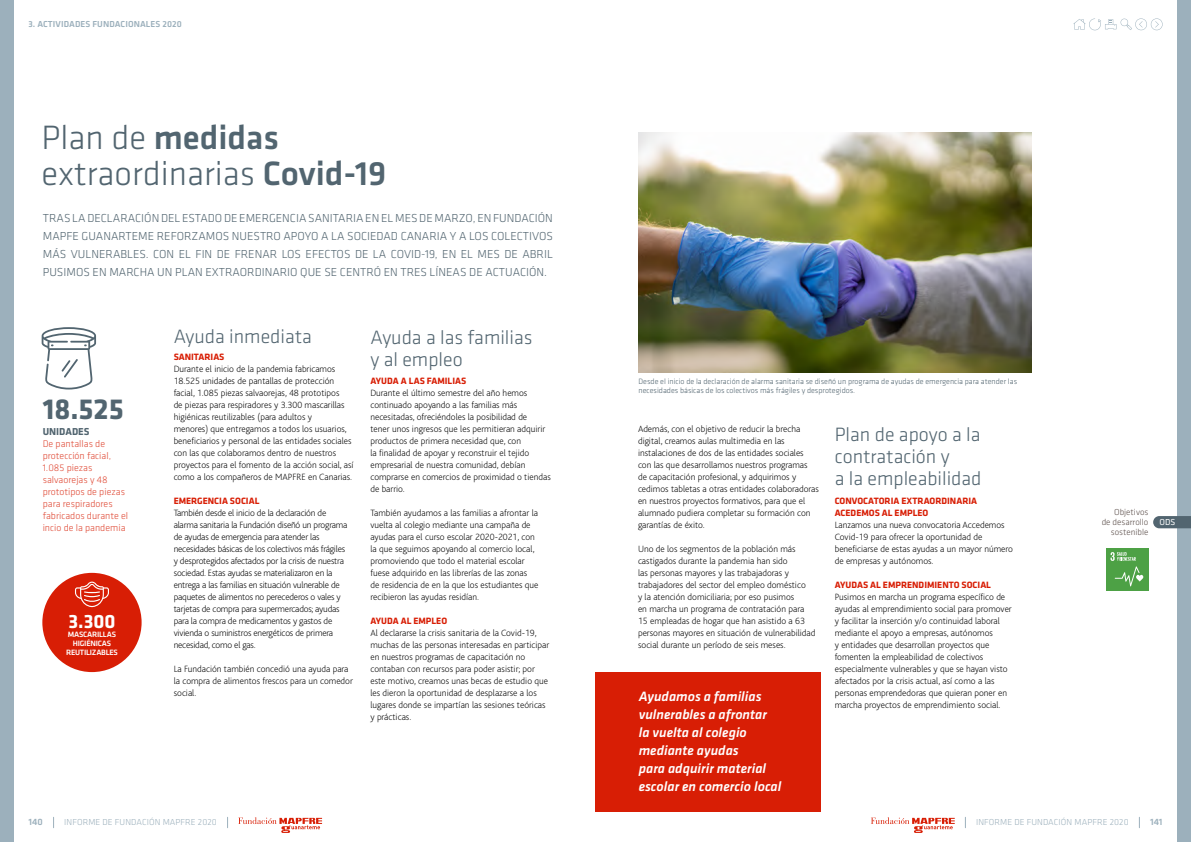
<style>
.page{position:relative;width:1191px;height:842px;background:#fff}
.page>*{position:absolute;margin:0;border:0;box-sizing:border-box;transform-origin:0 0}
.t1{font:300 35px/36px "Klavika";color:#526570}
.t2{font:700 30px "Klavika";color:#526570}
.t3{font:300 20px/22px "Klavika";color:#526570}
.t4{font:700 20px "Klavika";color:#fff}
.t5{font:italic 500 14px/18px "Klavika";color:#fff}
.t6{font:300 12px/18px "Klavika";color:#526570;text-align:justify}
.t7{font:700 10.4px "Klavika";color:#526570}
.t8{font:300 10px/12px "Klavika";color:#e04b37}
.t9{font:200 9.5px/12px "Bliss";color:#000}
.t10{font:200 9.5px/12px "Bliss";letter-spacing:-.02em;color:#000}
.t11{font:700 9.5px/12px "Klavika";color:#d81e05}
.t12{font:500 9.5px "Klavika";letter-spacing:.01em;color:#9cb0bc}
.t13{font:300 9px "Klavika";letter-spacing:.01em;color:#9cb0bc}
.t14{font:300 9px/10px "Klavika";color:#5e514d;text-align:right}
.t15{font:500 9px "Klavika";letter-spacing:.01em;color:#9cb0bc}
.t16{font:9px "Klavika";color:#fff}
.t17{font:300 8px/9px "Klavika";color:#526570}
.t18{font:500 8px/9px "Klavika";letter-spacing:-.03em;color:#fff;text-align:center}
.s1{font-weight:500}
</style>
<div class="page">
<svg style="left:1073px;top:18px;width:89px;height:12px"></svg>
<svg style="left:871px;top:817px;width:83px;height:16px"></svg>
<svg style="left:238px;top:817px;width:84px;height:16px"></svg>
<div style="left:0;top:0;width:14px;height:842px;background:#9cb0bc"></div>
<div style="left:1176px;top:0;width:15px;height:842px;background:#9cb0bc"></div>
<img style="left:638px;top:132px;width:393px;height:240px">
<div style="left:42px;top:573px;width:100px;height:99px;background:#d81e05;border-radius:50%"></div>
<svg style="left:75px;top:582px;width:34px;height:25px"></svg>
<svg style="left:42px;top:327px;width:54px;height:62px"></svg>
<svg style="left:1153px;top:516px;width:38px;height:12px"></svg>
<div style="left:1106px;top:548px;width:42px;height:43px;background:#4da145"></div>
<svg style="left:1110px;top:552px;width:33px;height:34px"></svg>
<div style="left:595px;top:672px;width:225px;height:139px;background:#d81e05"></div>
<p class="t15" style="left:28px;top:19px;width:155px">3. ACTIVIDADES FUNDACIONALES 2020</p>
<h1 class="t1" style="left:42px;top:120px;width:346px">Plan de <span class="s1">medidas </span>extraordinarias <span class="s1">Covid-19</span></h1>
<p class="t6" style="left:43px;top:209px;width:511px">TRAS LA DECLARACIÓN DEL ESTADO DE EMERGENCIA SANITARIA EN EL MES DE MARZO, EN FUNDACIÓN MAPFE GUANARTEME REFORZAMOS NUESTRO APOYO A LA SOCIEDAD CANARIA Y A LOS COLECTIVOS MÁS VULNERABLES. CON EL FIN DE FRENAR LOS EFECTOS DE LA COVID-19, EN EL MES DE ABRIL PUSIMOS EN MARCHA UN PLAN EXTRAORDINARIO QUE SE CENTRÓ EN TRES LÍNEAS DE ACTUACIÓN.</p>
<h2 class="t2" style="left:43px;top:393px;width:82px">18.525</h2>
<p class="t7" style="left:43px;top:426px;width:48px">UNIDADES</p>
<p class="t8" style="left:43px;top:438px;width:87px">De pantallas de protección facial,<br>1.085 piezas salvaorejas y 48 prototipos de piezas para respiradores fabricados durante el incio de la pandemia</p>
<h3 class="t4" style="left:68px;top:610px;width:49px">3.300</h3>
<p class="t18" style="left:66px;top:630px;width:53px">MASCARILLAS<br>HIGIÉNICAS<br>REUTILIZABLES</p>
<h3 class="t3" style="left:174px;top:326px;width:140px">Ayuda inmediata</h3>
<p class="t11" style="left:174px;top:351px;width:52px">SANITARIAS</p>
<p class="t9" style="left:174px;top:363px;width:181px">Durante el inicio de la pandemia fabricamos 18.525 unidades de pantallas de protección facial, 1.085 piezas salvaorejas, 48 prototipos<br>de piezas para respiradores y 3.300 mascarillas higiénicas reutilizables (para adultos y<br>menores) que entregamos a todos los usuarios, beneficiarios y personal de las entidades sociales con las que colaboramos dentro de nuestros proyectos para el fomento de la acción social, así como a los compañeros de MAPFRE en Canarias.</p>
<p class="t11" style="left:174px;top:495px;width:87px">EMERGENCIA SOCIAL</p>
<p class="t10" style="left:174px;top:507px;width:175px">También desde el inicio de la declaración de alarma sanitaria la Fundación diseñó un programa de ayudas de emergencia para atender las necesidades básicas de los colectivos más frágiles y desprotegidos afectados por la crisis de nuestra sociedad. Estas ayudas se materializaron en la entrega a las familias en situación vulnerable de paquetes de alimentos no perecederos o vales y tarjetas de compra para supermercados; ayudas para la compra de medicamentos y gastos de vivienda o suministros energéticos de primera necesidad, como el gas.</p>
<p class="t9" style="left:174px;top:663px;width:181px">La Fundación también concedió una ayuda para la compra de alimentos frescos para un comedor social.</p>
<h3 class="t3" style="left:370px;top:326px;width:164px">Ayuda a las familias y al empleo</h3>
<p class="t11" style="left:370px;top:375px;width:97px">AYUDA A LAS FAMILIAS</p>
<p class="t9" style="left:370px;top:387px;width:182px">Durante el último semestre del año hemos continuado apoyando a las familias más necesitadas, ofreciéndoles la posibilidad de<br>tener unos ingresos que les permitieran adquirir productos de primera necesidad que, con<br>la finalidad de apoyar y reconstruir el tejido empresarial de nuestra comunidad, debían comprarse en comercios de proximidad o tiendas de barrio.</p>
<p class="t9" style="left:370px;top:507px;width:170px">También ayudamos a las familias a afrontar la vuelta al colegio mediante una campaña de ayudas para el curso escolar 2020-2021, con la que seguimos apoyando al comercio local, promoviendo que todo el material escolar fuese adquirido en las librerías de las zonas de residencia de en la que los estudiantes que recibieron las ayudas residían.</p>
<p class="t11" style="left:370px;top:615px;width:78px">AYUDA AL EMPLEO</p>
<p class="t9" style="left:370px;top:627px;width:180px">Al declararse la crisis sanitaria de la Covid-19, muchas de las personas interesadas en participar en nuestros programas de capacitación no contaban con recursos para poder asistir; por este motivo, creamos unas becas de estudio que les dieron la oportunidad de desplazarse a los lugares donde se impartían las sesiones teóricas y prácticas.</p>
<p class="t17" style="left:638px;top:377px;width:380px">Desde el inicio de la declaración de alarma sanitaria se diseñó un programa de ayudas de emergencia para atender las necesidades básicas de los colectivos más frágiles y desprotegidos.</p>
<p class="t9" style="left:638px;top:423px;width:182px">Además, con el objetivo de reducir la brecha digital, creamos aulas multimedia en las instalaciones de dos de las entidades sociales con las que desarrollamos nuestros programas de capacitación profesional, y adquirimos y cedimos tabletas a otras entidades colaboradoras en nuestros proyectos formativos, para que el alumnado pudiera completar su formación con garantías de éxito.</p>
<p class="t9" style="left:638px;top:543px;width:179px">Uno de los segmentos de la población más castigados durante la pandemia han sido<br>las personas mayores y las trabajadoras y trabajadores del sector del empleo doméstico<br>y la atención domiciliaria; por eso pusimos<br>en marcha un programa de contratación para 15 empleadas de hogar que han asistido a 63 personas mayores en situación de vulnerabilidad social durante un período de seis meses.</p>
<h3 class="t5" style="left:639px;top:688px;width:144px">Ayudamos a familias vulnerables a afrontar<br>la vuelta al colegio mediante ayudas<br>para adquirir material escolar en comercio local</h3>
<h3 class="t3" style="left:834px;top:424px;width:148px">Plan de apoyo a la contratación y<br>a la empleabilidad</h3>
<p class="t11" style="left:834px;top:495px;width:144px">CONVOCATORIA EXTRAORDINARIA<br>ACEDEMOS AL EMPLEO</p>
<p class="t9" style="left:834px;top:519px;width:180px">Lanzamos una nueva convocatoria Accedemos Covid-19 para ofrecer la oportunidad de beneficiarse de estas ayudas a un mayor número de empresas y autónomos.</p>
<p class="t11" style="left:834px;top:579px;width:158px">AYUDAS AL EMPRENDIMIENTO SOCIAL</p>
<p class="t9" style="left:834px;top:591px;width:179px">Pusimos en marcha un programa específico de ayudas al emprendimiento social para promover y facilitar la inserción y/o continuidad laboral mediante el apoyo a empresas, autónomos<br>y entidades que desarrollan proyectos que fomenten la empleabilidad de colectivos especialmente vulnerables y que se hayan visto afectados por la crisis actual, así como a las personas emprendedoras que quieran poner en marcha proyectos de emprendimiento social.</p>
<p class="t14" style="left:1101px;top:507px;width:48px">Objetivos<br>de desarrollo sostenible</p>
<p class="t16" style="left:1159px;top:517px;width:17px">ODS</p>
<p class="t12" style="left:28px;top:817px;width:16px">140</p>
<p class="t13" style="left:64px;top:817px;width:154px">INFORME DE FUNDACIÓN MAPFRE 2020</p>
<p class="t13" style="left:976px;top:817px;width:154px">INFORME DE FUNDACIÓN MAPFRE 2020</p>
<p class="t12" style="left:1150px;top:817px;width:14px">141</p>
</div>
